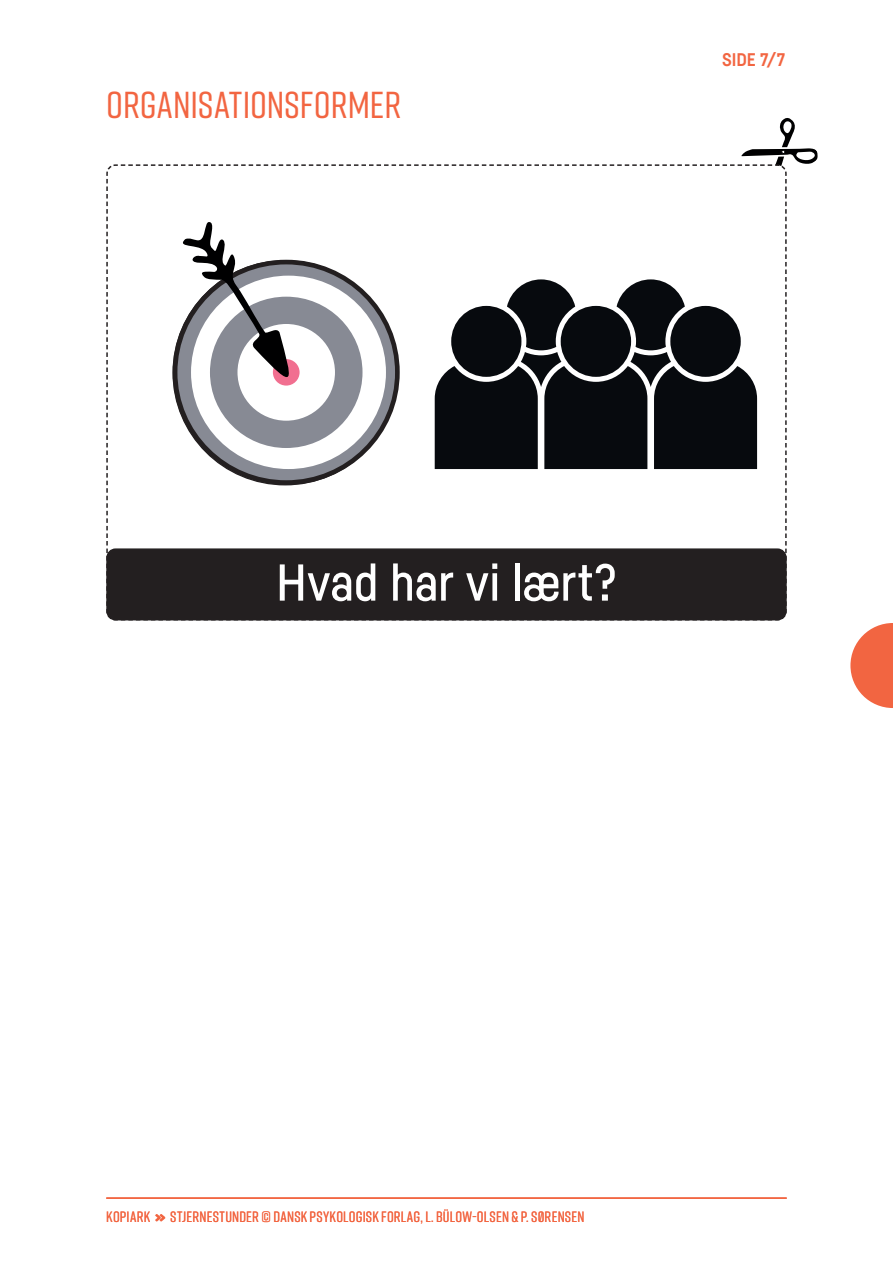
<style>
.page{position:relative;width:893px;height:1263px;background:#fff}
.page>*{position:absolute;margin:0;border:0;box-sizing:border-box;transform-origin:0 0}
.t1{font:500 51px "Fabrikat";letter-spacing:-.01em;color:#fff}
._02_R2_Kapitelrubrik{font:500 37.5px "Rift";letter-spacing:-.005em;color:#f26541}
.R4_-_kopiside{font:700 18px "Fabrikat";color:#f26541}
._02_R2_Kapitelrubrik-2{font:500 15px "Rift";letter-spacing:.015em;color:#f26541}
.s1{font-family:"Halcom";font-weight:900}
</style>
<div class="page">
<svg style="left:850px;top:623px;width:43px;height:85px"></svg>
<hr style="left:106px;top:1197px;width:681px;height:2px;background:#f26541">
<div style="left:107px;top:549px;width:679px;height:71px;background:#231f20;border-radius:9px"></div>
<div style="left:106px;top:548px;width:681px;height:72px;border:2px solid #231f20;border-radius:9px"></div>
<svg style="left:119px;top:118px;width:699px;height:488px"></svg>
<p class="_02_R2_Kapitelrubrik" style="left:106px;top:78px;width:297px">ORGANISATIONSFORMER</p>
<p class="R4_-_kopiside" style="left:722px;top:48px;width:65px">SIDE 7/7</p>
<p class="t1" style="left:276px;top:551px;width:342px">Hvad har vi lært?</p>
<p class="_02_R2_Kapitelrubrik-2" style="left:106px;top:1206px;width:480px">KOPIARK <span class="s1">»</span> STJERNESTUNDER © DANSK PSYKOLOGISK FORLAG, L. BÜLOW-OLSEN &amp; P. SØRENSEN</p>
</div>
